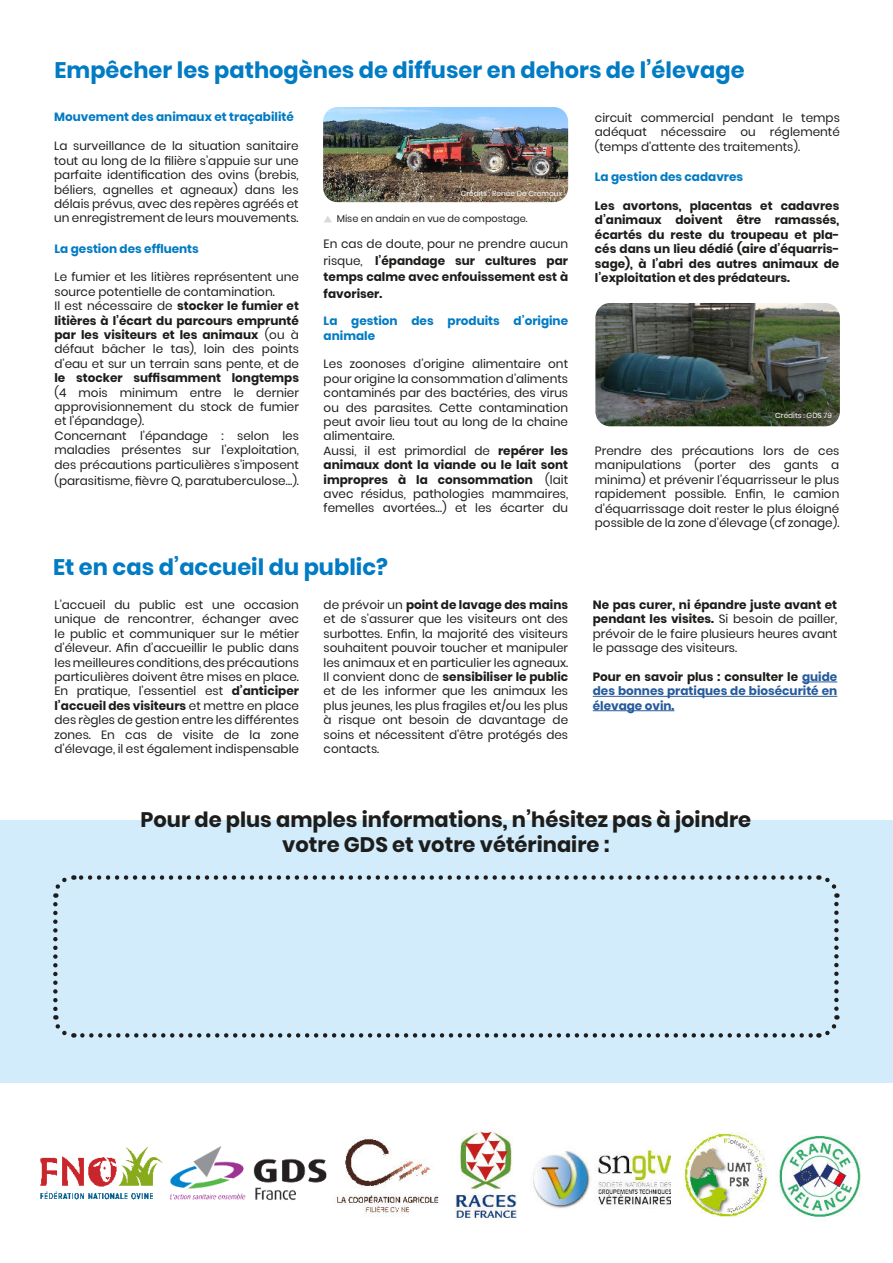
<style>
.page{position:relative;width:893px;height:1263px;background:#fff}
.page>*{position:absolute;margin:0;border:0;box-sizing:border-box;transform-origin:0 0}
.t1{font:700 22.5px "Poppins";color:#007bc4}
.t2{font:700 21px/25.2px "Poppins";color:#1d1d1b;text-align:center}
.t3{font:12px/14.4px "Poppins";color:#1d1d1b;text-align:justify}
.t4{font:700 12px/14.4px "Poppins";color:#1d1d1b;text-align:justify}
.t5{font:700 12px/14.4px "Poppins";color:#007bc4}
.t6{font:700 12px/14.4px "Poppins";color:#275b9c;text-align:justify}
.t7{font:9.75px "Poppins";color:#1d1d1b}
.t8{font:7.35px "Poppins";color:#fff}
.s1{font-weight:700}
.s2{font-weight:400}
.s3{color:#1d1d1b}
</style>
<div class="page">
<img style="left:337px;top:1136px;width:102px;height:80px">
<img style="left:767px;top:1135px;width:94px;height:82px">
<hr style="left:802px;top:682px;width:35px;height:1px;background:#275b9c">
<hr style="left:593px;top:696px;width:244px;height:1px;background:#275b9c">
<hr style="left:593px;top:710px;width:81px;height:1px;background:#275b9c">
<img style="left:595px;top:303px;width:245px;height:123px">
<img style="left:323px;top:107px;width:245px;height:95px">
<svg style="left:324px;top:216px;width:8px;height:6px"></svg>
<div style="left:0;top:820px;width:893px;height:262px;background:#d2ecfc"></div>
<svg style="left:53px;top:904px;width:21px;height:134px"></svg>
<svg style="left:82px;top:1015px;width:758px;height:23px"></svg>
<svg style="left:818px;top:875px;width:22px;height:134px"></svg>
<svg style="left:53px;top:875px;width:756px;height:23px"></svg>
<img style="left:169px;top:1146px;width:158px;height:54px">
<img style="left:684px;top:1132px;width:83px;height:85px">
<img style="left:455px;top:1130px;width:62px;height:88px">
<img style="left:40px;top:1146px;width:123px;height:54px">
<img style="left:533px;top:1146px;width:138px;height:63px">
<h1 class="t1" style="left:55px;top:55px;width:692px">Empêcher les pathogènes de diffuser en dehors de l’élevage</h1>
<p class="t5" style="left:54px;top:110px;width:241px">Mouvement des animaux et traçabilité</p>
<p class="t3" style="left:54px;top:139px;width:246px">La surveillance de la situation sanitaire tout au long de la filière s’appuie sur une parfaite identification des ovins (brebis, béliers, agnelles et agneaux) dans les délais prévus, avec des repères agréés et un enregistrement de leurs mouvements.</p>
<p class="t5" style="left:55px;top:241px;width:146px">La gestion des effluents</p>
<p class="t3" style="left:55px;top:270px;width:246px;text-align:left">Le fumier et les litières représentent une source potentielle de contamination.<br>Il est nécessaire de <span class="s1">stocker le fumier et litières à l’écart du parcours emprunté par les visiteurs et les animaux</span> (ou à défaut bâcher le tas), loin des points d’eau et sur un terrain sans pente, et de</p>
<p class="t4" style="left:55px;top:371px;width:246px">le stocker suffisamment longtemps</p>
<p class="t3" style="left:55px;top:385px;width:246px;text-align:left">(4 mois minimum entre le dernier approvisionnement du stock de fumier et l’épandage).<br>Concernant l’épandage : selon les maladies présentes sur l’exploitation, des précautions particulières s’imposent</p>
<p class="t3" style="left:55px;top:474px;width:246px">(parasitisme, fièvre Q, paratuberculose…).</p>
<p class="t8" style="left:461px;top:189px;width:103px">Crédits : Renée De Cremoux</p>
<p class="t7" style="left:337px;top:213px;width:192px">Mise en andain en vue de compostage.</p>
<p class="t4" style="left:324px;top:236px;width:246px;line-height:16.5px"><span class="s2">En cas de doute, pour ne prendre aucun risque,</span> l’épandage sur cultures par temps calme avec enfouissement est à favoriser.</p>
<p class="t5" style="left:324px;top:314px;width:246px">La gestion des produits d’origine animale</p>
<p class="t3" style="left:324px;top:357px;width:246px;text-align:left">Les zoonoses d’origine alimentaire ont pour origine la consommation d’aliments contaminés par des bactéries, des virus ou des parasites. Cette contamination peut avoir lieu tout au long de la chaine alimentaire.<br>Aussi, il est primordial de <span class="s1">repérer les animaux dont la viande ou le lait sont impropres à la consommation</span> (lait avec résidus, pathologies mammaires, femelles avortées…) et les écarter du</p>
<h1 class="t1" style="left:53px;top:552px;width:336px">Et en cas d’accueil du public?</h1>
<p class="t3" style="left:595px;top:110px;width:247px">circuit commercial pendant le temps adéquat nécessaire ou réglementé (temps d’attente des traitements).</p>
<p class="t5" style="left:595px;top:170px;width:150px">La gestion des cadavres</p>
<p class="t4" style="left:595px;top:199px;width:246px">Les avortons, placentas et cadavres d’animaux doivent être ramassés, écartés du reste du troupeau et pla&shy;cés dans un lieu dédié (aire d’équarris&shy;sage), à l’abri des autres animaux de l’exploitation et des prédateurs.</p>
<p class="t8" style="left:775px;top:411px;width:58px">Crédits : GDS 79</p>
<p class="t3" style="left:595px;top:443px;width:246px">Prendre des précautions lors de ces manipulations (porter des gants a minima) et prévenir l’équarrisseur le plus rapidement possible. Enfin, le camion d’équarrissage doit rester le plus éloigné possible de la zone d’élevage (cf zonage).</p>
<p class="t3" style="left:55px;top:598px;width:246px">L’accueil du public est une occasion unique de rencontrer, échanger avec le public et communiquer sur le métier d’éleveur. Afin d’accueillir le public dans les meilleures conditions, des précautions particulières doivent être mises en place.<br>En pratique, l’essentiel est <span class="s1">d’anticiper l’accueil des visiteurs</span> et mettre en place des règles de gestion entre les différentes zones. En cas de visite de la zone d’élevage, il est également indispensable</p>
<p class="t3" style="left:324px;top:597px;width:246px">de prévoir un <span class="s1">point de lavage des mains </span>et de s’assurer que les visiteurs ont des surbottes. Enfin, la majorité des visiteurs souhaitent pouvoir toucher et manipuler les animaux et en particulier les agneaux.<br>Il convient donc de <span class="s1">sensibiliser le public </span>et de les informer que les animaux les plus jeunes, les plus fragiles et/ou les plus à risque ont besoin de davantage de soins et nécessitent d’être protégés des contacts.</p>
<p class="t3" style="left:593px;top:598px;width:246px"><span class="s1">Ne pas curer, ni épandre juste avant et pendant les visites.</span> Si besoin de pailler, prévoir de le faire plusieurs heures avant le passage des visiteurs.</p>
<p class="t6" style="left:593px;top:669px;width:246px"><span class="s3">Pour en savoir plus : consulter le</span> guide des bonnes pratiques de biosécurité en élevage ovin.</p>
<h2 class="t2" style="left:141px;top:806px;width:612px">Pour de plus amples informations, n’hésitez pas à joindre votre GDS et votre vétérinaire :</h2>
</div>
